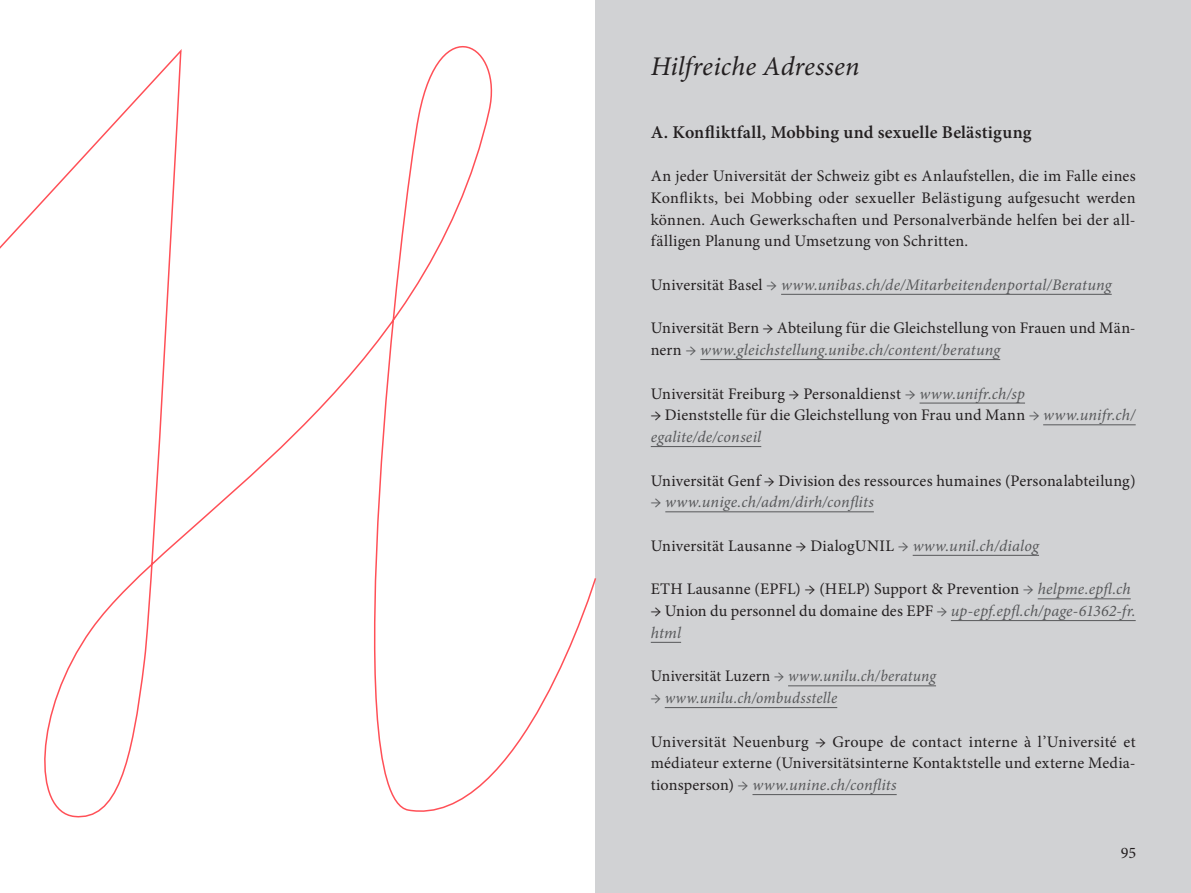
<style>
.page{position:relative;width:1191px;height:893px;background:#fff}
.page>*{position:absolute;margin:0;border:0;box-sizing:border-box;transform-origin:0 0}
.Titel_nicht_nummerie{font:italic 27px "Minion Pro";letter-spacing:.005em;color:#231f20}
.Lauftext_Basis{font:600 18px "Minion Pro";letter-spacing:.01em;color:#231f20}
.Lauftext_Basis-2{font:16.2px/21.8px "Minion Pro";letter-spacing:.01em;color:#231f20;text-align:justify}
.Lauftext_Basis-3{font:italic 16.2px/21.8px "Minion Pro";letter-spacing:.01em;color:#57585a}
.Lauftext_Basis-4{font:italic 16.2px "Minion Pro";letter-spacing:.01em;color:#57585a;scale:.96 1}
.s1{font-style:normal;color:#231f20}
.s2{font-style:italic;color:#57585a}
</style>
<div class="page">
<div style="left:595px;top:0;width:596px;height:893px;background:#d1d2d4"></div>
<hr style="left:781px;top:294px;width:330px;height:1px;background:#57585a">
<hr style="left:700px;top:359px;width:300px;height:1px;background:#57585a">
<hr style="left:919px;top:403px;width:106px;height:1px;background:#57585a">
<hr style="left:1043px;top:425px;width:92px;height:1px;background:#57585a">
<hr style="left:651px;top:446px;width:110px;height:1px;background:#57585a">
<hr style="left:665px;top:512px;width:209px;height:1px;background:#57585a">
<hr style="left:912px;top:555px;width:127px;height:1px;background:#57585a">
<hr style="left:1037px;top:599px;width:93px;height:1px;background:#57585a">
<hr style="left:951px;top:620px;width:184px;height:1px;background:#57585a">
<hr style="left:651px;top:642px;width:30px;height:1px;background:#57585a">
<hr style="left:788px;top:686px;width:148px;height:1px;background:#57585a">
<hr style="left:664px;top:707px;width:173px;height:1px;background:#57585a">
<hr style="left:752px;top:794px;width:144px;height:1px;background:#57585a">
<svg style="left:0;top:46px;width:596px;height:772px"></svg>
<p class="Titel_nicht_nummerie" style="left:651px;top:48px;width:210px">Hilfreiche Adressen</p>
<p class="Lauftext_Basis" style="left:651px;top:119px;width:382px">A. Konfliktfall, Mobbing und sexuelle Belästigung</p>
<p class="Lauftext_Basis-2" style="left:651px;top:165px;width:486px">An jeder Universität der Schweiz gibt es Anlaufstellen, die im Falle eines Konflikts, bei Mobbing oder sexueller Belästigung aufgesucht werden können. Auch Gewerkschaften und Personalverbände helfen bei der all&shy;fälligen Planung und Umsetzung von Schritten.</p>
<p class="Lauftext_Basis-3" style="left:651px;top:274px;width:462px"><span class="s1">Universität Basel</span> → www.unibas.ch/de/Mitarbeitendenportal/Beratung</p>
<p class="Lauftext_Basis-2" style="left:651px;top:317px;width:486px">Universität Bern → Abteilung für die Gleichstellung von Frauen und Män&shy;nern <span class="s2">→ www.gleichstellung.unibe.ch/content/beratung</span></p>
<p class="Lauftext_Basis-2" style="left:651px;top:383px;width:376px">Universität Freiburg → Personaldienst <span class="s2">→ www.unifr.ch/sp</span></p>
<p class="Lauftext_Basis-2" style="left:651px;top:404px;width:486px">→ Dienststelle für die Gleichstellung von Frau und Mann <span class="s2">→ www.unifr.ch/ egalite/de/conseil</span></p>
<p class="Lauftext_Basis-2" style="left:651px;top:470px;width:486px">Universität Genf → Division des ressources humaines (Personalabteilung)</p>
<p class="Lauftext_Basis-3" style="left:651px;top:491px;width:224px">→ www.unige.ch/adm/dirh/conflits</p>
<p class="Lauftext_Basis-2" style="left:651px;top:535px;width:390px">Universität Lausanne → DialogUNIL <span class="s2">→ www.unil.ch/dialog</span></p>
<p class="Lauftext_Basis-2" style="left:651px;top:578px;width:481px">ETH Lausanne (EPFL) → (HELP) Support &amp; Prevention <span class="s2">→ helpme.epfl.ch</span></p>
<p class="Lauftext_Basis-3" style="left:651px;top:600px;width:486px"><span class="s1">→ Union du personnel du domaine des EPF</span> → up-epf.epfl.ch/page-61362-fr. html</p>
<p class="Lauftext_Basis-4" style="left:651px;top:665px;width:299px"><span class="s1">Universität Luzern</span> → www.unilu.ch/beratung</p>
<p class="Lauftext_Basis-4" style="left:651px;top:687px;width:196px">→ www.unilu.ch/ombudsstelle</p>
<p class="Lauftext_Basis-2" style="left:651px;top:731px;width:486px">Universität Neuenburg → Groupe de contact interne à l’Université et médiateur externe (Universitätsinterne Kontaktstelle und externe Media&shy;tionsperson) <span class="s2">→ www.unine.ch/conflits</span></p>
<p class="Lauftext_Basis-2" style="left:1120px;top:842px;width:17px">95</p>
</div>
